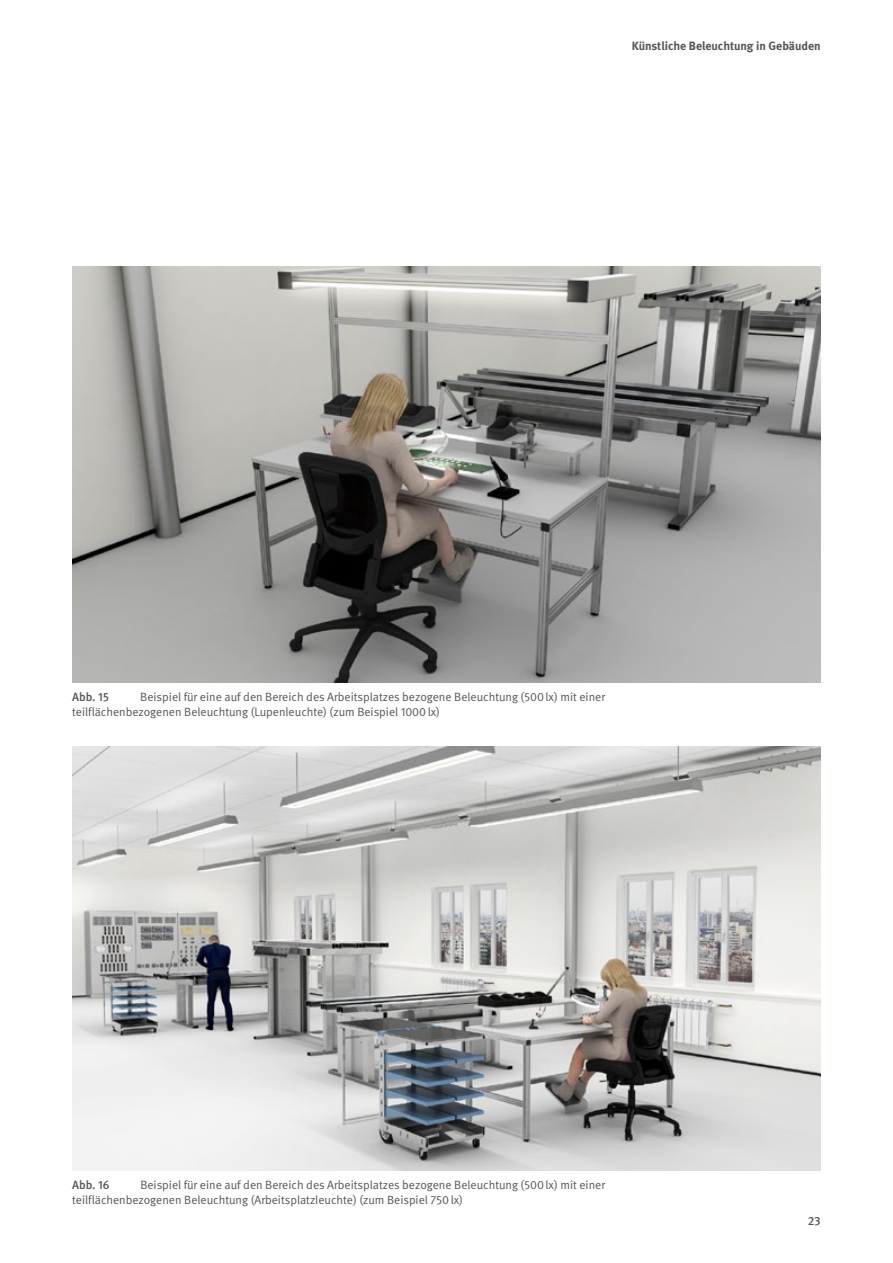
<style>
.page{position:relative;width:893px;height:1263px;background:#fff}
.page>*{position:absolute;margin:0;border:0;box-sizing:border-box;transform-origin:0 0}
.t1{font:12px/15px "DGUV Meta";color:#565656}
.t2{font:700 12px "DGUV Meta";color:#565656}
.t3{font:500 12px "DGUV Meta";letter-spacing:-.005em;color:#565656}
</style>
<div class="page">
<img style="left:72px;top:267px;width:749px;height:415px">
<img style="left:72px;top:746px;width:749px;height:424px">
<p class="t2" style="left:632px;top:39px;width:190px">Künstliche Beleuchtung in Gebäuden</p>
<p class="t1" style="left:72px;top:689px;width:534px;text-indent:68px">Beispiel für eine auf den Bereich des Arbeitsplatzes bezogene Beleuchtung (500lx) mit einer teilflächenbezogenen Beleuchtung (Lupenleuchte) (zum Beispiel 1000lx)</p>
<p class="t3" style="left:72px;top:689px;width:38px">Abb. 15</p>
<p class="t1" style="left:72px;top:1177px;width:534px;text-indent:68px">Beispiel für eine auf den Bereich des Arbeitsplatzes bezogene Beleuchtung (500lx) mit einer teilflächenbezogenen Beleuchtung (Arbeitsplatzleuchte) (zum Beispiel 750lx)</p>
<p class="t3" style="left:72px;top:1177px;width:39px">Abb. 16</p>
<p class="t3" style="left:808px;top:1213px;width:15px">23</p>
</div>
